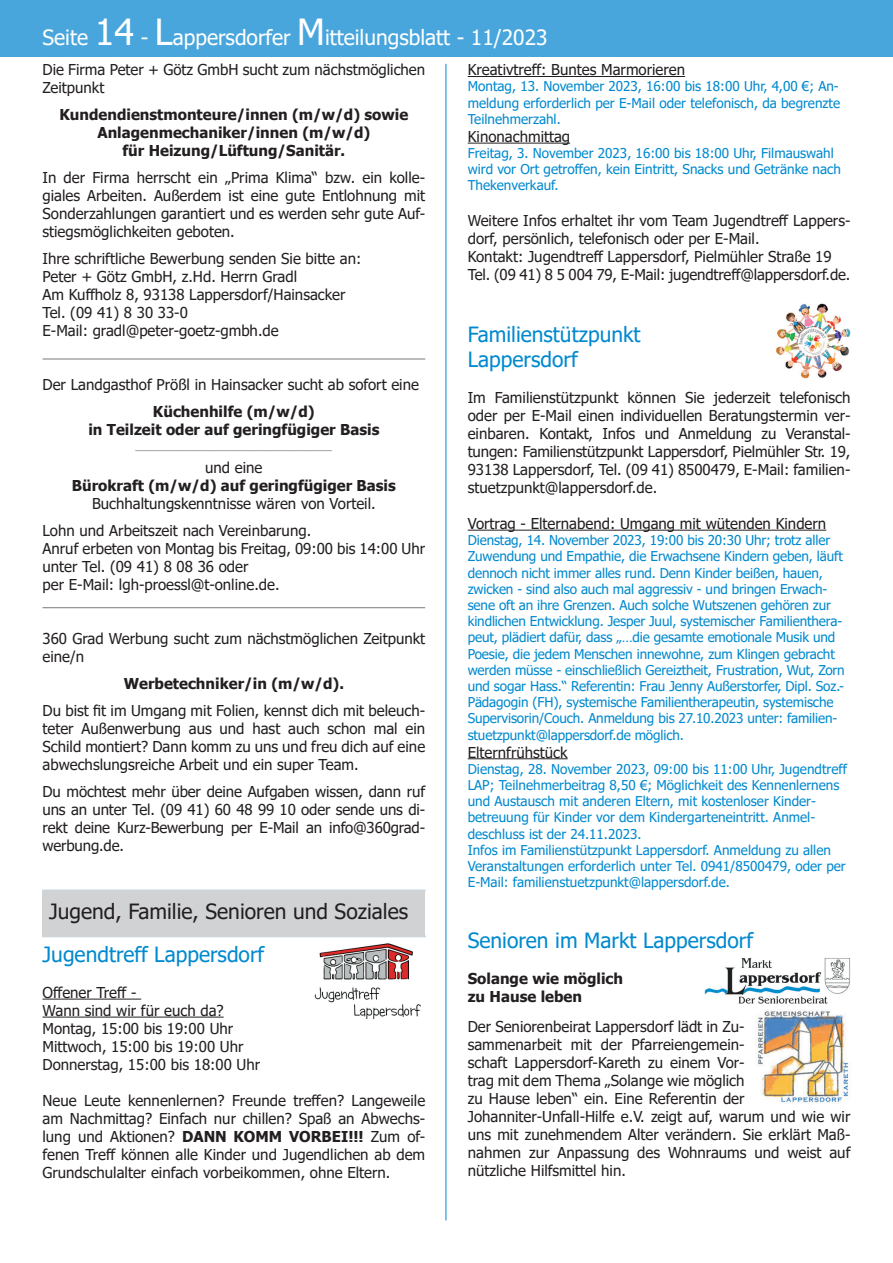
<style>
.page{position:relative;width:893px;height:1263px;background:#fff}
.page>*{position:absolute;margin:0;border:0;box-sizing:border-box;transform-origin:0 0}
.t1{font:21px/25.2px "Tahoma";color:#0089cf}
.t2{font:21px "Tahoma";color:#fff}
.t3{font:21px "Tahoma";color:#231f20}
.t4{font:15px/18px "Tahoma";color:#231f20}
.t5{font:700 15px/18px "Tahoma";color:#231f20;text-align:center}
.t6{font:15px "Tahoma";color:#9d9fa2}
.t7{font:13.5px/16.2px "Tahoma";letter-spacing:-.01em;color:#0089cf}
.s1{font-size:36px}
.s2{font-weight:700}
</style>
<div class="page">
<div style="left:0;top:0;width:893px;height:57px;background:#48a6dc"></div>
<hr style="left:446px;top:64px;width:1px;height:1156px;background:#0089cf">
<hr style="left:42px;top:607px;width:383px;height:1px;background:#76787b">
<hr style="left:43px;top:359px;width:382px;height:1px;background:#76787b">
<hr style="left:468px;top:530px;width:358px;height:1px;background:#231f20">
<hr style="left:468px;top:143px;width:102px;height:1px;background:#231f20">
<div style="left:43px;top:890px;width:382px;height:47px;background:#d1d2d4"></div>
<hr style="left:43px;top:998px;width:98px;height:1px;background:#231f20">
<hr style="left:43px;top:1016px;width:181px;height:1px;background:#231f20">
<hr style="left:468px;top:76px;width:217px;height:1px;background:#231f20">
<hr style="left:468px;top:758px;width:100px;height:1px;background:#231f20">
<img style="left:314px;top:943px;width:107px;height:75px">
<img style="left:776px;top:303px;width:75px;height:76px">
<img style="left:704px;top:958px;width:146px;height:46px">
<img style="left:758px;top:1011px;width:90px;height:92px">
<h1 class="t2" style="left:43px;top:24px;width:507px">Seite <span class="s1">14</span> - <span class="s1">L</span>appersdorfer <span class="s1">M</span>itteilungsblatt - 11/2023</h1>
<p class="t4" style="left:43px;top:62px;width:384px">Die Firma Peter + Götz GmbH sucht zum nächstmöglichen<br>Zeitpunkt</p>
<p class="t5" style="left:59px;top:106px;width:350px">Kundendienstmonteure/innen (m/w/d) sowie<br>Anlagenmechaniker/innen (m/w/d)<br>für Heizung/Lüftung/Sanitär.</p>
<p class="t4" style="left:43px;top:170px;width:384px;text-align:justify">In der Firma herrscht ein „Prima Klima“ bzw. ein kolle&shy;giales Arbeiten. Außerdem ist eine gute Entlohnung mit Sonderzahlungen garantiert und es werden sehr gute Auf&shy;stiegsmöglichkeiten geboten.</p>
<p class="t4" style="left:43px;top:251px;width:320px">Ihre schriftliche Bewerbung senden Sie bitte an:<br>Peter + Götz GmbH, z.Hd. Herrn Gradl<br>Am Kuffholz 8, 93138 Lappersdorf/Hainsacker Tel. (09 41) 8 30 33-0<br>E-Mail: gradl@peter-goetz-gmbh.de</p>
<p class="t4" style="left:43px;top:377px;width:378px">Der Landgasthof Prößl in Hainsacker sucht ab sofort eine</p>
<h5 class="t5" style="left:88px;top:403px;width:293px">Küchenhilfe (m/w/d)<br>in Teilzeit oder auf geringfügiger Basis</h5>
<p class="t4" style="left:205px;top:459px;width:59px">und eine</p>
<h5 class="t5" style="left:72px;top:477px;width:325px">Bürokraft (m/w/d) auf geringfügiger Basis</h5>
<p class="t4" style="left:92px;top:495px;width:285px">Buchhaltungskenntnisse wären von Vorteil.</p>
<p class="t4" style="left:43px;top:522px;width:384px">Lohn und Arbeitszeit nach Vereinbarung.<br>Anruf erbeten von Montag bis Freitag, 09:00 bis 14:00 Uhr unter Tel. (09 41) 8 08 36 oder<br>per E-Mail: lgh-proessl@t-online.de.</p>
<p class="t4" style="left:43px;top:630px;width:384px">360 Grad Werbung sucht zum nächstmöglichen Zeitpunkt eine/n</p>
<p class="t5" style="left:124px;top:675px;width:222px">Werbetechniker/in (m/w/d).</p>
<p class="t4" style="left:43px;top:702px;width:384px;text-align:justify">Du bist fit im Umgang mit Folien, kennst dich mit beleuch&shy;teter Außenwerbung aus und hast auch schon mal ein Schild montiert? Dann komm zu uns und freu dich auf eine abwechslungsreiche Arbeit und ein super Team.</p>
<p class="t4" style="left:43px;top:783px;width:384px;text-align:justify">Du möchtest mehr über deine Aufgaben wissen, dann ruf uns an unter Tel. (09 41) 60 48 99 10 oder sende uns di&shy;rekt deine Kurz-Bewerbung per E-Mail an info@360grad&shy;werbung.de.</p>
<p class="t6" style="left:136px;top:433px;width:198px">________________________</p>
<p class="t3" style="left:49px;top:897px;width:361px">Jugend, Familie, Senioren und Soziales</p>
<h3 class="t1" style="left:43px;top:943px;width:223px">Jugendtreff Lappersdorf</h3>
<p class="t4" style="left:43px;top:984px;width:183px">Offener Treff -<br>Wann sind wir für euch da?</p>
<p class="t4" style="left:43px;top:1020px;width:219px">Montag, 15:00 bis 19:00 Uhr<br>Mittwoch, 15:00 bis 19:00 Uhr<br>Donnerstag, 15:00 bis 18:00 Uhr</p>
<p class="t4" style="left:43px;top:1092px;width:384px;text-align:justify">Neue Leute kennenlernen? Freunde treffen? Langeweile am Nachmittag? Einfach nur chillen? Spaß an Abwechs&shy;lung und Aktionen? <span class="s2">DANN KOMM VORBEI!!!</span> Zum of&shy;fenen Treff können alle Kinder und Jugendlichen ab dem Grundschulalter einfach vorbeikommen, ohne Eltern.</p>
<p class="t4" style="left:468px;top:62px;width:219px">Kreativtreff: Buntes Marmorieren</p>
<p class="t7" style="left:468px;top:79px;width:374px;text-align:justify">Montag, 13. November 2023, 16:00 bis 18:00 Uhr, 4,00 €; An&shy;meldung erforderlich per E-Mail oder telefonisch, da begrenzte Teilnehmerzahl.</p>
<p class="t4" style="left:468px;top:128px;width:104px">Kinonachmittag</p>
<p class="t7" style="left:468px;top:146px;width:375px">Freitag, 3. November 2023, 16:00 bis 18:00 Uhr, Filmauswahl wird vor Ort getroffen, kein Eintritt, Snacks und Getränke nach<br>Thekenverkauf.</p>
<p class="t4" style="left:468px;top:213px;width:384px">Weitere Infos erhaltet ihr vom Team Jugendtreff Lappers&shy;dorf, persönlich, telefonisch oder per E-Mail.<br>Kontakt: Jugendtreff Lappersdorf, Pielmühler Straße 19<br>Tel. (09 41) 8 5 004 79, E-Mail: jugendtreff@lappersdorf.de.</p>
<h3 class="t1" style="left:468px;top:323px;width:174px">Familienstützpunkt<br>Lappersdorf</h3>
<p class="t4" style="left:468px;top:389px;width:384px;text-align:justify">Im Familienstützpunkt können Sie jederzeit telefonisch oder per E-Mail einen individuellen Beratungstermin ver&shy;einbaren. Kontakt, Infos und Anmeldung zu Veranstal&shy;tungen: Familienstützpunkt Lappersdorf, Pielmühler Str. 19, 93138 Lappersdorf, Tel. (09 41) 8500479, E-Mail: familien&shy;stuetzpunkt@lappersdorf.de.</p>
<p class="t4" style="left:468px;top:515px;width:360px">Vortrag - Elternabend: Umgang mit wütenden Kindern</p>
<p class="t7" style="left:468px;top:533px;width:379px">Dienstag, 14. November 2023, 19:00 bis 20:30 Uhr; trotz aller Zuwendung und Empathie, die Erwachsene Kindern geben, läuft dennoch nicht immer alles rund. Denn Kinder beißen, hauen, zwicken - sind also auch mal aggressiv - und bringen Erwach&shy;sene oft an ihre Grenzen. Auch solche Wutszenen gehören zur kindlichen Entwicklung. Jesper Juul, systemischer Familienthera&shy;peut, plädiert dafür, dass „…die gesamte emotionale Musik und Poesie, die jedem Menschen innewohne, zum Klingen gebracht werden müsse - einschließlich Gereiztheit, Frustration, Wut, Zorn und sogar Hass.“ Referentin: Frau Jenny Außerstorfer, Dipl. Soz.- Pädagogin (FH), systemische Familientherapeutin, systemische Supervisorin/Couch. Anmeldung bis 27.10.2023 unter: familien&shy;stuetzpunkt@lappersdorf.de möglich.</p>
<p class="t4" style="left:468px;top:744px;width:101px">Elternfrühstück</p>
<p class="t7" style="left:468px;top:761px;width:381px">Dienstag, 28. November 2023, 09:00 bis 11:00 Uhr, Jugendtreff LAP; Teilnehmerbeitrag 8,50 €; Möglichkeit des Kennenlernens und Austausch mit anderen Eltern, mit kostenloser Kinder&shy;betreuung für Kinder vor dem Kindergarteneintritt. Anmel&shy;deschluss ist der 24.11.2023.<br>Infos im Familienstützpunkt Lappersdorf. Anmeldung zu allen Veranstaltungen erforderlich unter Tel. 0941/8500479, oder per E-Mail: familienstuetzpunkt@lappersdorf.de.</p>
<h3 class="t1" style="left:468px;top:929px;width:287px">Senioren im Markt Lappersdorf</h3>
<h5 class="t5" style="left:468px;top:970px;width:157px;text-align:left">Solange wie möglich zu Hause leben</h5>
<p class="t4" style="left:468px;top:1019px;width:384px">Der Seniorenbeirat Lappersdorf lädt in Zu-<br>sammenarbeit mit der Pfarreiengemein-<br>schaft Lappersdorf-Kareth zu einem Vor-<br>trag mit dem Thema „Solange wie möglich<br>zu Hause leben“ ein. Eine Referentin der Johanniter-Unfall-Hilfe e.V. zeigt auf, warum und wie wir uns mit zunehmendem Alter verändern. Sie erklärt Maß&shy;nahmen zur Anpassung des Wohnraums und weist auf nützliche Hilfsmittel hin.</p>
</div>
